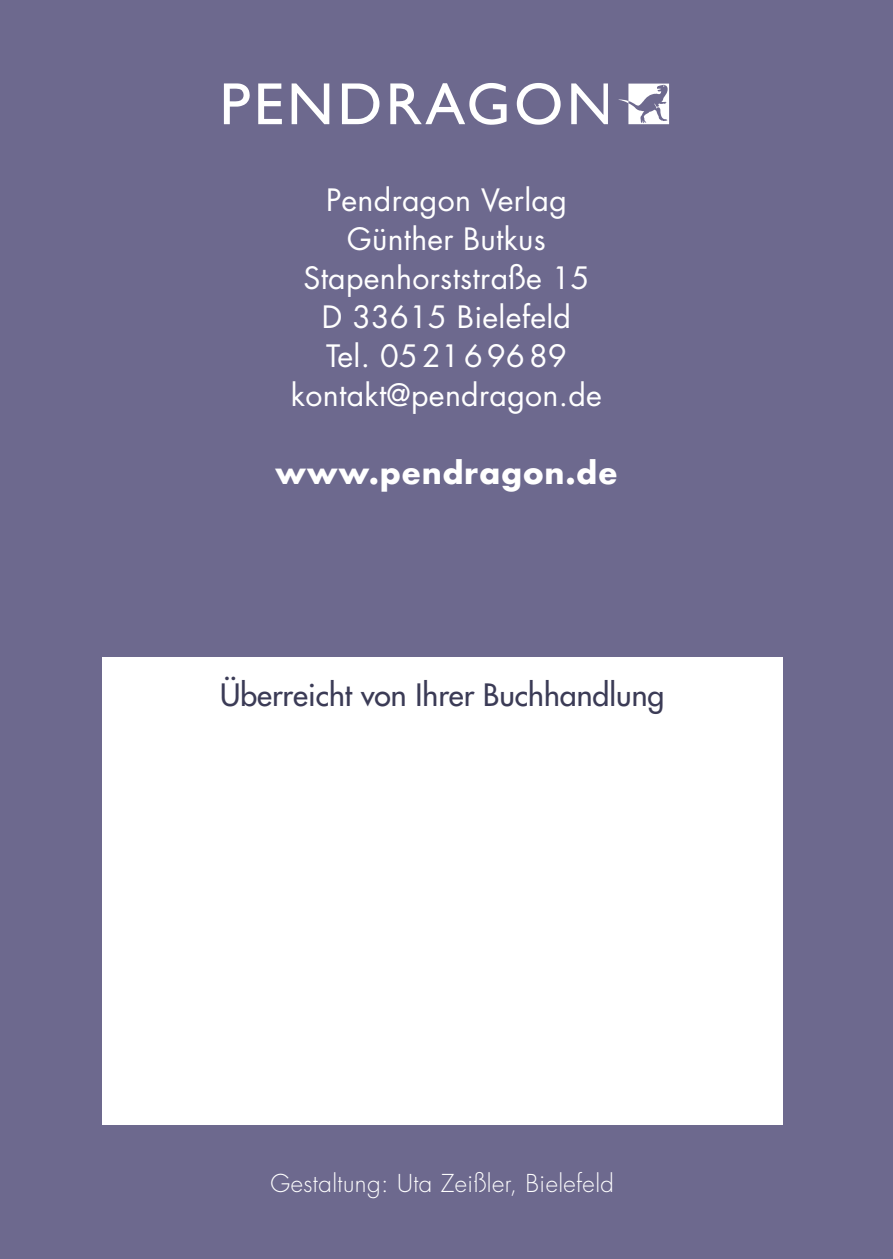
<style>
.page{position:relative;width:893px;height:1259px;background:#6d698e}
.page>*{position:absolute;margin:0;border:0;box-sizing:border-box;transform-origin:0 0}
.t1{font:30px/39px "Futura";letter-spacing:.01em;color:#fff;text-align:center}
.t2{font:30px "Futura";color:#3b3b56}
.t3{font:700 30px "Futura";letter-spacing:.02em;color:#fff}
.t4{font:300 24px "Futura";letter-spacing:.02em;color:#fff}
</style>
<div class="page">
<img style="left:224px;top:83px;width:337px;height:42px">
<div style="left:102px;top:657px;width:680px;height:468px;background:#fff"></div>
<p class="t1" style="left:291px;top:180px;width:312px">Pendragon Verlag<br>Günther Butkus<br>Stapenhorststraße 15<br>D 33615 Bielefeld<br>Tel. 052169689 kontakt@pendragon.de</p>
<p class="t3" style="left:275px;top:451px;width:344px">www.pendragon.de</p>
<p class="t2" style="left:220px;top:676px;width:446px">Überreicht von Ihrer Buchhandlung</p>
<p class="t4" style="left:270px;top:1168px;width:345px">Gestaltung: Uta Zeißler, Bielefeld</p>
</div>
